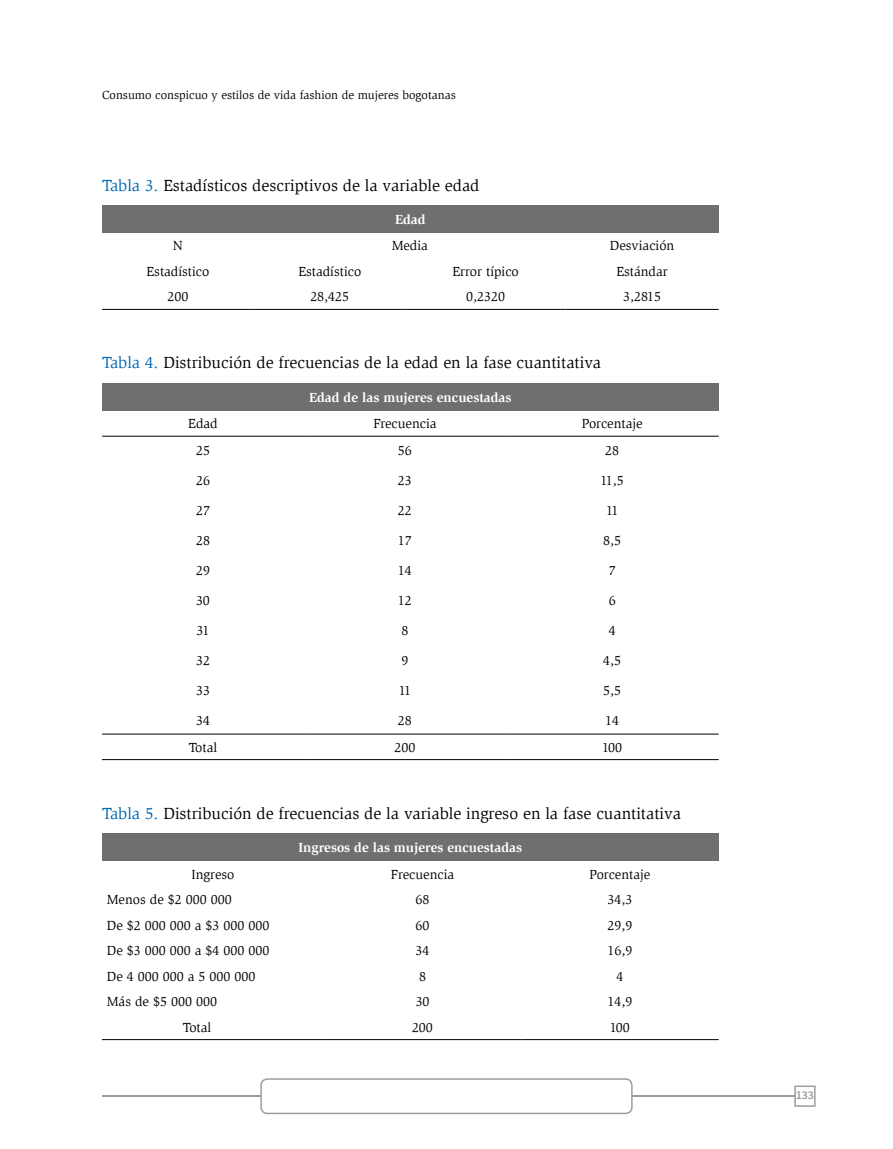
<style>
.page{position:relative;width:893px;height:1149px;background:#fff}
.page>*{position:absolute;margin:0;border:0;box-sizing:border-box;transform-origin:0 0}
.t1{font:16.5px "Slimbach Std";color:#000}
.t2{font:13.5px "Slimbach Std";color:#000}
.t3{font:700 13.5px "Slimbach Std";color:#fff}
.t4{font:12px "Slimbach Std";color:#000}
.t5{font:600 12px "Source Sans Pro";color:#9d9d9c}
.s1{color:#0069b4}
</style>
<div class="page">
<hr style="left:102px;top:1094px;width:693px;height:2px;background:#9d9d9c">
<div style="left:794px;top:1085px;width:22px;height:21px;border:2px solid #9d9d9c"></div>
<div style="left:102px;top:205px;width:617px;height:28px;background:#706f6f"></div>
<hr style="left:102px;top:309px;width:152px;height:1px;background:#000">
<hr style="left:254px;top:309px;width:152px;height:1px;background:#000">
<hr style="left:406px;top:309px;width:160px;height:1px;background:#000">
<hr style="left:566px;top:309px;width:153px;height:1px;background:#000">
<div style="left:102px;top:383px;width:617px;height:27px;background:#706f6f"></div>
<hr style="left:102px;top:435px;width:202px;height:1px;background:#000">
<hr style="left:304px;top:435px;width:202px;height:1px;background:#000">
<hr style="left:506px;top:435px;width:213px;height:1px;background:#000">
<hr style="left:102px;top:733px;width:202px;height:1px;background:#000">
<hr style="left:304px;top:733px;width:202px;height:1px;background:#000">
<hr style="left:506px;top:733px;width:213px;height:1px;background:#000">
<hr style="left:102px;top:759px;width:202px;height:1px;background:#000">
<hr style="left:304px;top:759px;width:202px;height:1px;background:#000">
<hr style="left:506px;top:759px;width:213px;height:1px;background:#000">
<div style="left:102px;top:833px;width:617px;height:27px;background:#706f6f"></div>
<hr style="left:102px;top:1038px;width:222px;height:1px;background:#000">
<hr style="left:324px;top:1038px;width:197px;height:1px;background:#000">
<hr style="left:521px;top:1038px;width:198px;height:1px;background:#000">
<div style="left:261px;top:1078px;width:371px;height:35px;background:#fff;border-radius:6px"></div>
<div style="left:260px;top:1077px;width:373px;height:36px;border:2px solid #9d9d9c;border-radius:6px"></div>
<p class="t4" style="left:102px;top:88px;width:355px">Consumo conspicuo y estilos de vida fashion de mujeres bogotanas</p>
<p class="t1" style="left:102px;top:176px;width:379px"><span class="s1">Tabla 3.</span> Estadísticos descriptivos de la variable edad</p>
<p class="t3" style="left:395px;top:211px;width:32px">Edad</p>
<p class="t2" style="left:173px;top:238px;width:11px">N</p>
<p class="t2" style="left:392px;top:238px;width:38px">Media</p>
<p class="t2" style="left:610px;top:238px;width:66px">Desviación</p>
<p class="t2" style="left:146px;top:263px;width:64px">Estadístico</p>
<p class="t2" style="left:298px;top:263px;width:64px">Estadístico</p>
<p class="t2" style="left:452px;top:263px;width:68px">Error típico</p>
<p class="t2" style="left:616px;top:263px;width:53px">Estándar</p>
<p class="t2" style="left:168px;top:289px;width:22px">200</p>
<p class="t2" style="left:310px;top:289px;width:40px">28,425</p>
<p class="t2" style="left:466px;top:289px;width:40px">0,2320</p>
<p class="t2" style="left:623px;top:289px;width:39px">3,2815</p>
<p class="t1" style="left:102px;top:353px;width:501px"><span class="s1">Tabla 4.</span> Distribución de frecuencias de la edad en la fase cuantitativa</p>
<p class="t3" style="left:309px;top:389px;width:204px">Edad de las mujeres encuestadas</p>
<p class="t2" style="left:188px;top:416px;width:31px">Edad</p>
<p class="t2" style="left:373px;top:416px;width:65px">Frecuencia</p>
<p class="t2" style="left:582px;top:416px;width:62px">Porcentaje</p>
<p class="t2" style="left:196px;top:442px;width:15px">25</p>
<p class="t2" style="left:196px;top:472px;width:15px">26</p>
<p class="t2" style="left:196px;top:502px;width:15px">27</p>
<p class="t2" style="left:196px;top:532px;width:15px">28</p>
<p class="t2" style="left:196px;top:562px;width:15px">29</p>
<p class="t2" style="left:196px;top:592px;width:15px">30</p>
<p class="t2" style="left:197px;top:622px;width:14px">31</p>
<p class="t2" style="left:196px;top:652px;width:15px">32</p>
<p class="t2" style="left:196px;top:682px;width:15px">33</p>
<p class="t2" style="left:196px;top:712px;width:15px">34</p>
<p class="t2" style="left:398px;top:442px;width:15px">56</p>
<p class="t2" style="left:398px;top:472px;width:15px">23</p>
<p class="t2" style="left:398px;top:502px;width:15px">22</p>
<p class="t2" style="left:398px;top:532px;width:15px">17</p>
<p class="t2" style="left:398px;top:562px;width:15px">14</p>
<p class="t2" style="left:398px;top:592px;width:15px">12</p>
<p class="t2" style="left:401px;top:622px;width:8px">8</p>
<p class="t2" style="left:401px;top:652px;width:8px">9</p>
<p class="t2" style="left:399px;top:682px;width:14px">11</p>
<p class="t2" style="left:398px;top:712px;width:15px">28</p>
<p class="t2" style="left:605px;top:442px;width:15px">28</p>
<p class="t2" style="left:601px;top:472px;width:25px">11,5</p>
<p class="t2" style="left:606px;top:502px;width:14px">11</p>
<p class="t2" style="left:603px;top:532px;width:19px">8,5</p>
<p class="t2" style="left:609px;top:562px;width:8px">7</p>
<p class="t2" style="left:609px;top:592px;width:8px">6</p>
<p class="t2" style="left:609px;top:622px;width:8px">4</p>
<p class="t2" style="left:603px;top:652px;width:19px">4,5</p>
<p class="t2" style="left:603px;top:682px;width:19px">5,5</p>
<p class="t2" style="left:605px;top:712px;width:15px">14</p>
<p class="t2" style="left:189px;top:739px;width:30px">Total</p>
<p class="t2" style="left:395px;top:739px;width:22px">200</p>
<p class="t2" style="left:602px;top:739px;width:21px">100</p>
<p class="t1" style="left:102px;top:803px;width:580px"><span class="s1">Tabla 5.</span> Distribución de frecuencias de la variable ingreso en la fase cuantitativa</p>
<p class="t3" style="left:298px;top:839px;width:225px">Ingresos de las mujeres encuestadas</p>
<p class="t2" style="left:191px;top:866px;width:44px">Ingreso</p>
<p class="t2" style="left:391px;top:866px;width:65px">Frecuencia</p>
<p class="t2" style="left:589px;top:866px;width:62px">Porcentaje</p>
<p class="t2" style="left:107px;top:891px;width:126px">Menos de $2 000 000</p>
<p class="t2" style="left:416px;top:891px;width:15px">68</p>
<p class="t2" style="left:607px;top:891px;width:26px">34,3</p>
<p class="t2" style="left:107px;top:917px;width:164px">De $2 000 000 a $3 000 000</p>
<p class="t2" style="left:416px;top:917px;width:15px">60</p>
<p class="t2" style="left:607px;top:917px;width:26px">29,9</p>
<p class="t2" style="left:107px;top:942px;width:164px">De $3 000 000 a $4 000 000</p>
<p class="t2" style="left:416px;top:942px;width:15px">34</p>
<p class="t2" style="left:607px;top:942px;width:26px">16,9</p>
<p class="t2" style="left:107px;top:968px;width:150px">De 4 000 000 a 5 000 000</p>
<p class="t2" style="left:419px;top:968px;width:8px">8</p>
<p class="t2" style="left:616px;top:968px;width:8px">4</p>
<p class="t2" style="left:107px;top:993px;width:112px">Más de $5 000 000</p>
<p class="t2" style="left:416px;top:993px;width:15px">30</p>
<p class="t2" style="left:607px;top:993px;width:26px">14,9</p>
<p class="t2" style="left:183px;top:1019px;width:30px">Total</p>
<p class="t2" style="left:412px;top:1019px;width:22px">200</p>
<p class="t2" style="left:610px;top:1019px;width:21px">100</p>
<p class="t5" style="left:796px;top:1087px;width:20px">133</p>
</div>
